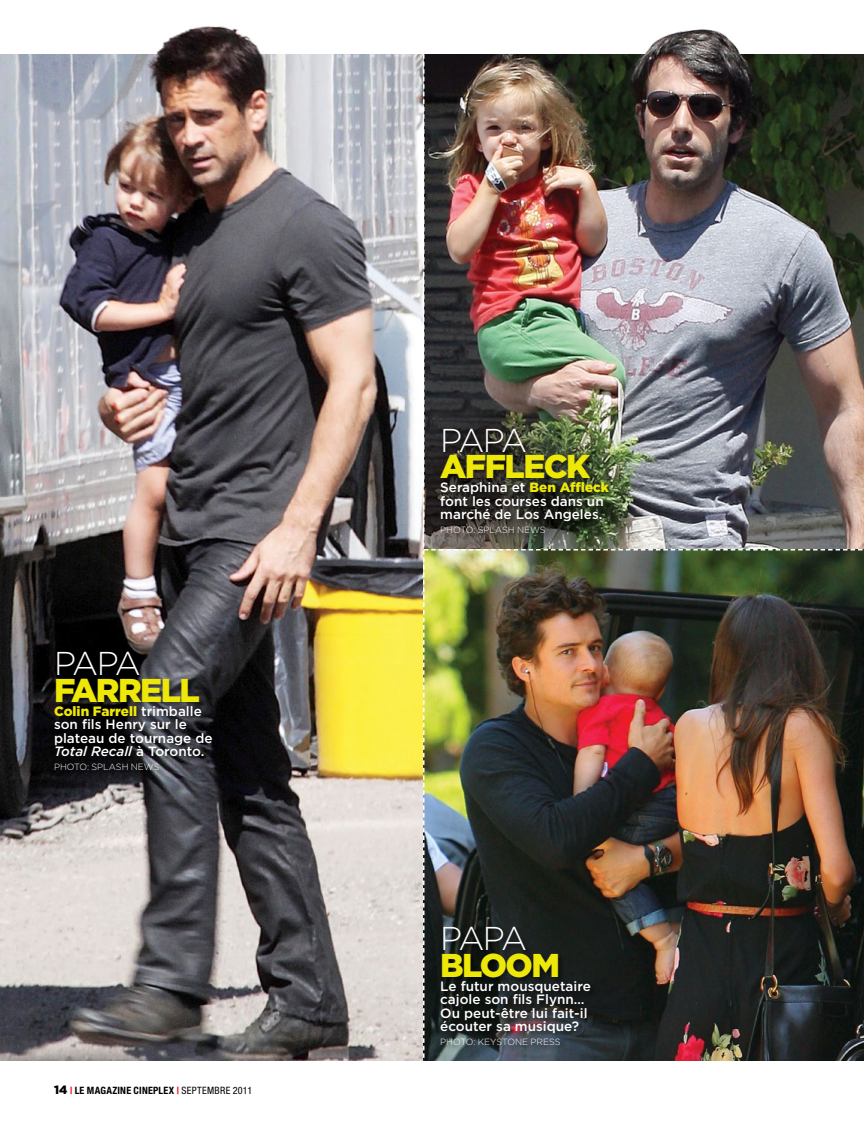
<style>
.page{position:relative;width:864px;height:1134px;background:#fff}
.page>*{position:absolute;margin:0;border:0;box-sizing:border-box;transform-origin:0 0}
.t1{font:900 33px "Gotham";color:#eee809}
.t2{font:300 33px "Gotham";letter-spacing:-.08em;color:#fff}
.t3{font:500 13.5px/13.5px "Gotham";color:#fff}
.t4{font:700 condensed 10.2px "Helvetica Neue";letter-spacing:.02em;color:#000}
.t5{font:300 9px "Gotham";letter-spacing:.005em;color:#fff}
.s1{font-weight:900;color:#eee809}
.s2{font-style:italic}
.s3{font-family:"Gotham";font-weight:900;font-stretch:normal;font-size:12px}
.s4{color:#ed1d24}
.s5{font-weight:400}
</style>
<div class="page">
<img style="left:156px;top:26px;width:105px;height:28px">
<img style="left:0;top:54px;width:423px;height:1006px">
<div style="left:53px;top:650px;width:166px;height:127px;background:#000;opacity:.5"></div>
<img style="left:423px;top:29px;width:441px;height:1032px">
<h1 class="t2" style="left:54px;top:645px;width:88px">PAPA</h1>
<h1 class="t1" style="left:54px;top:671px;width:147px">Farrell</h1>
<p class="t3" style="left:54px;top:704px;width:160px"><span class="s1">Colin Farrell</span> trimballe son fils Henry sur le plateau de tournage de<br><span class="s2">Total Recall</span> à Toronto.</p>
<p class="t5" style="left:54px;top:761px;width:106px">PHOTO: SPLASH N EWS</p>
<p class="t4" style="left:54px;top:1084px;width:200px"><span class="s3">14</span> <span class="s4">|</span> LE MAGAZINE CINEPLEX <span class="s4">|</span> <span class="s5">SEPTEMBRE 2011</span></p>
<h1 class="t2" style="left:440px;top:422px;width:88px">PAPA</h1>
<h1 class="t1" style="left:440px;top:448px;width:147px">Affleck</h1>
<p class="t3" style="left:440px;top:480px;width:170px">Seraphina et <span class="s1">Ben Affleck </span>font les courses dans un marché de Los Angeles.</p>
<p class="t5" style="left:440px;top:524px;width:106px">PHOTO: SPLASH N EWS</p>
<h1 class="t2" style="left:440px;top:921px;width:88px">PAPA</h1>
<h1 class="t1" style="left:440px;top:946px;width:121px">Bloom</h1>
<p class="t3" style="left:440px;top:979px;width:152px">Le futur mousquetaire cajole son fils Flynn…<br>Ou peut-être lui fait-il écouter sa musique?</p>
<p class="t5" style="left:440px;top:1037px;width:116px">PHOTO: KEYSTONE PRESS</p>
</div>
